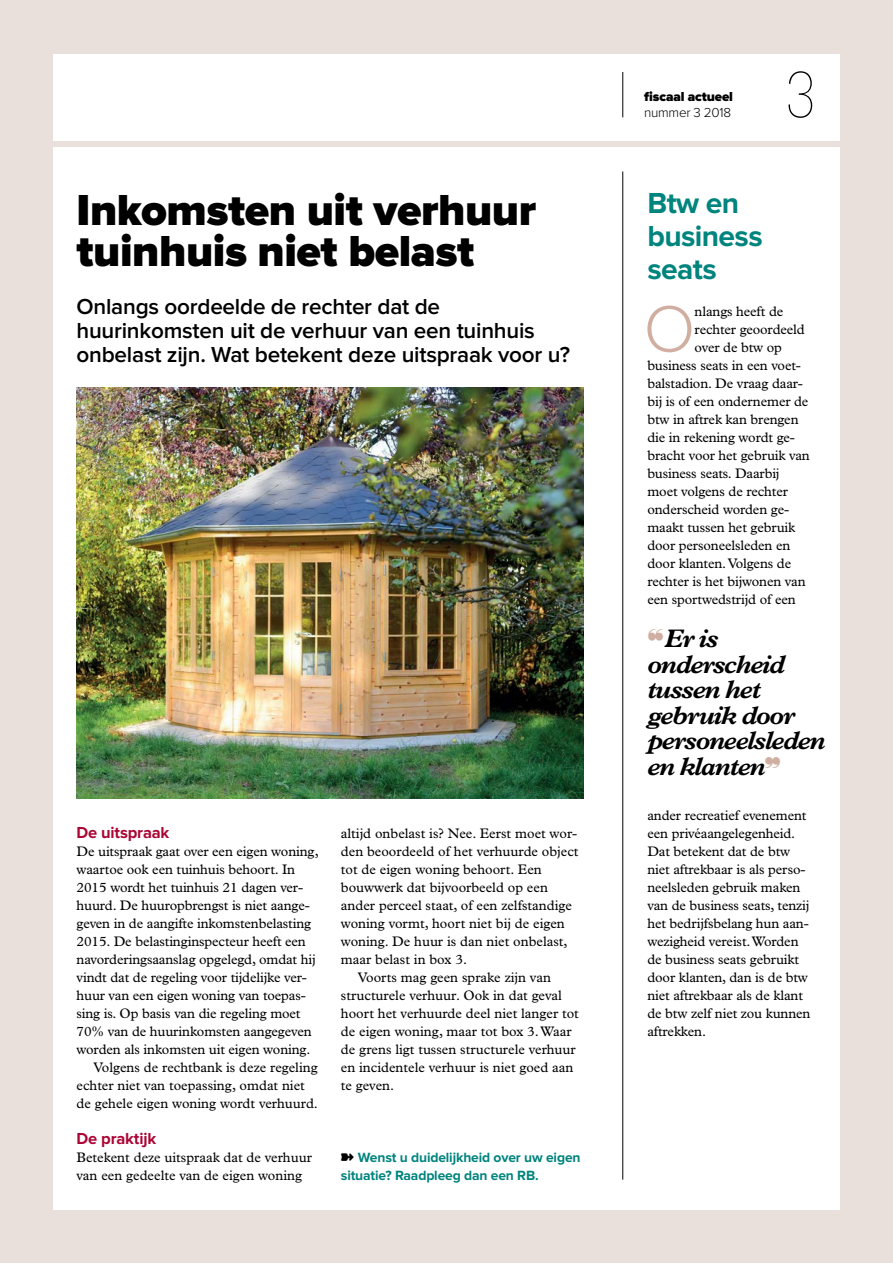
<style>
.page{position:relative;width:893px;height:1263px;background:#e9dfdb}
.page>*{position:absolute;margin:0;border:0;box-sizing:border-box;transform-origin:0 0}
.t1{font:300 67.8px "Proxima Nova";color:#d0afa2}
.t2{font:100 63px "Glypha LT Std";color:#000}
.t3{font:900 45px/40.5px "Proxima Nova";letter-spacing:-.01em;color:#000}
.t4{font:700 30px/33px "Proxima Nova";letter-spacing:-.02em;color:#00847e}
.t5{font:italic 700 25.5px/25.5px "Plantin Std";letter-spacing:-.05em;color:#000}
.t6{font:600 22.5px/24px "Proxima Nova";letter-spacing:-.01em;color:#000}
.t7{font:700 16.5px "Proxima Nova";letter-spacing:-.01em;color:#ab0635}
.t8{font:13.8px/18px "Plantin Std";letter-spacing:-.01em;color:#000}
.t9{font:700 13.8px/18px "Proxima Nova";letter-spacing:-.01em;color:#00847e}
.t10{font:900 13.5px/16.5px "Proxima Nova";letter-spacing:-.01em;color:#000}
.s1{font-weight:300}
.s2{color:#d0afa2}
</style>
<div class="page">
<div style="left:53px;top:54px;width:787px;height:1156px;background:#fff"></div>
<div style="left:0;top:141px;width:893px;height:6px;background:#e9dfdb"></div>
<hr style="left:622px;top:72px;width:1px;height:45px;background:#000">
<hr style="left:622px;top:171px;width:1px;height:1008px;background:#000">
<img style="left:77px;top:387px;width:507px;height:412px">
<p class="t3" style="left:77px;top:192px;width:461px">Inkomsten uit verhuur tuinhuis niet belast</p>
<p class="t6" style="left:77px;top:295px;width:495px">Onlangs oordeelde de rechter dat de huurinkomsten uit de verhuur van een tuinhuis onbelast zijn. Wat betekent deze uitspraak voor u?</p>
<p class="t7" style="left:77px;top:824px;width:94px">De uitspraak</p>
<p class="t8" style="left:77px;top:842px;width:244px">De uitspraak gaat over een eigen woning,</p>
<p class="t8" style="left:77px;top:860px;width:220px">waartoe ook een tuinhuis behoort. In</p>
<p class="t8" style="left:77px;top:878px;width:228px">2015 wordt het tuinhuis 21 dagen ver-</p>
<p class="t8" style="left:77px;top:896px;width:235px">huurd. De huuropbrengst is niet aange-</p>
<p class="t8" style="left:77px;top:914px;width:236px">geven in de aangifte inkomstenbelasting</p>
<p class="t8" style="left:77px;top:932px;width:231px">2015. De belastinginspecteur heeft een</p>
<p class="t8" style="left:77px;top:950px;width:241px">navorderingsaanslag opgelegd, omdat hij</p>
<p class="t8" style="left:77px;top:968px;width:232px">vindt dat de regeling voor tijdelijke ver-</p>
<p class="t8" style="left:77px;top:986px;width:231px">huur van een eigen woning van toepas-</p>
<p class="t8" style="left:77px;top:1004px;width:226px">sing is. Op basis van die regeling moet</p>
<p class="t8" style="left:77px;top:1022px;width:237px">70% van de huurinkomsten aangegeven</p>
<p class="t8" style="left:77px;top:1040px;width:235px">worden als inkomsten uit eigen woning.</p>
<p class="t8" style="left:94px;top:1058px;width:226px">Volgens de rechtbank is deze regeling</p>
<p class="t8" style="left:77px;top:1076px;width:230px">echter niet van toepassing, omdat niet</p>
<p class="t8" style="left:77px;top:1094px;width:243px">de gehele eigen woning wordt verhuurd.</p>
<p class="t7" style="left:77px;top:1130px;width:81px">De praktijk</p>
<p class="t8" style="left:77px;top:1148px;width:237px">Betekent deze uitspraak dat de verhuur van een gedeelte van de eigen woning</p>
<p class="t8" style="left:341px;top:824px;width:238px">altijd onbelast is? Nee. Eerst moet wor-</p>
<p class="t8" style="left:341px;top:842px;width:239px">den beoordeeld of het verhuurde object</p>
<p class="t8" style="left:341px;top:860px;width:202px">tot de eigen woning behoort. Een</p>
<p class="t8" style="left:341px;top:878px;width:209px">bouwwerk dat bijvoorbeeld op een</p>
<p class="t8" style="left:341px;top:896px;width:233px">ander perceel staat, of een zelfstandige</p>
<p class="t8" style="left:341px;top:914px;width:225px">woning vormt, hoort niet bij de eigen</p>
<p class="t8" style="left:341px;top:932px;width:228px">woning. De huur is dan niet onbelast,</p>
<p class="t8" style="left:341px;top:950px;width:128px">maar belast in box 3.</p>
<p class="t8" style="left:358px;top:968px;width:195px">Voorts mag geen sprake zijn van</p>
<p class="t8" style="left:341px;top:986px;width:223px">structurele verhuur. Ook in dat geval</p>
<p class="t8" style="left:341px;top:1004px;width:239px">hoort het verhuurde deel niet langer tot</p>
<p class="t8" style="left:341px;top:1022px;width:232px">de eigen woning, maar tot box 3. Waar</p>
<p class="t8" style="left:341px;top:1040px;width:236px">de grens ligt tussen structurele verhuur</p>
<p class="t8" style="left:341px;top:1058px;width:234px">en incidentele verhuur is niet goed aan</p>
<p class="t8" style="left:341px;top:1076px;width:55px">te geven.</p>
<p class="t9" style="left:341px;top:1148px;width:241px;text-indent:17px">Wenst u duidelijkheid over uw eigen situatie? Raadpleeg dan een RB.</p>
<p class="t10" style="left:644px;top:89px;width:90px">fiscaal actueel <span class="s1">nummer 3 2018</span></p>
<p class="t2" style="left:785px;top:58px;width:33px">3</p>
<p class="t4" style="left:647px;top:188px;width:117px">Btw en business seats</p>
<p class="t1" style="left:643px;top:298px;width:53px">O</p>
<p class="t8" style="left:695px;top:302px;width:90px">nlangs heeft de</p>
<p class="t8" style="left:695px;top:320px;width:112px">rechter geoordeeld</p>
<p class="t8" style="left:695px;top:338px;width:89px">over de btw op</p>
<p class="t8" style="left:647px;top:356px;width:155px">business seats in een voet-</p>
<p class="t8" style="left:647px;top:374px;width:157px">balstadion. De vraag daar-</p>
<p class="t8" style="left:647px;top:392px;width:163px">bij is of een ondernemer de</p>
<p class="t8" style="left:647px;top:410px;width:153px">btw in aftrek kan brengen</p>
<p class="t8" style="left:647px;top:428px;width:149px">die in rekening wordt ge-</p>
<p class="t8" style="left:647px;top:446px;width:164px">bracht voor het gebruik van</p>
<p class="t8" style="left:647px;top:464px;width:134px">business seats. Daarbij</p>
<p class="t8" style="left:647px;top:482px;width:142px">moet volgens de rechter</p>
<p class="t8" style="left:647px;top:500px;width:143px">onderscheid worden ge-</p>
<p class="t8" style="left:647px;top:518px;width:149px">maakt tussen het gebruik</p>
<p class="t8" style="left:647px;top:536px;width:144px">door personeelsleden en</p>
<p class="t8" style="left:647px;top:554px;width:145px">door klanten. Volgens de</p>
<p class="t8" style="left:647px;top:572px;width:160px">rechter is het bijwonen van</p>
<p class="t8" style="left:647px;top:590px;width:150px">een sportwedstrijd of een</p>
<p class="t5" style="left:647px;top:626px;width:180px"><span class="s2">❝</span>Er is onderscheid tussen het gebruik door personeelsleden en klanten</p>
<p class="t8" style="left:647px;top:806px;width:165px">ander recreatief evenement een privéaangelegenheid.<br>Dat betekent dat de btw niet aftrekbaar is als perso&shy;neelsleden gebruik maken van de business seats, tenzij het bedrijfsbelang hun aan&shy;wezigheid vereist. Worden de business seats gebruikt door klanten, dan is de btw niet aftrekbaar als de klant de btw zelf niet zou kunnen aftrekken.</p>
</div>
